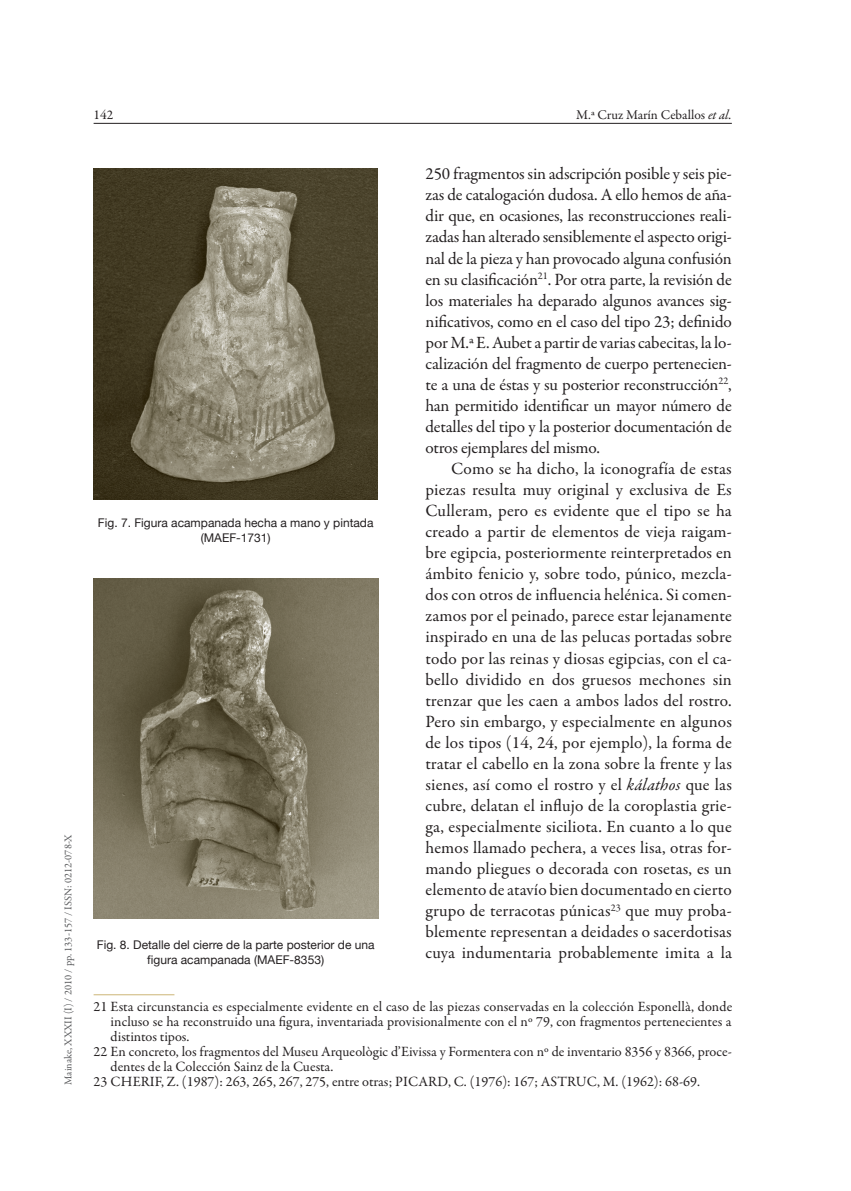
<style>
.page{position:relative;width:851px;height:1191px;background:#fff}
.page>*{position:absolute;margin:0;border:0;box-sizing:border-box;transform-origin:0 0}
.t1{font:17.25px/21px "Garamond Premr Pro";letter-spacing:-.005em;color:#231f20;text-align:justify}
.t2{font:14.25px "Garamond Premr Pro";color:#231f20}
.t3{font:13.5px "Garamond Premr Pro";color:#231f20}
.t4{font:12px/15px "Helvetica Neue";color:#231f20;text-align:center}
.t5{font:10.5px "Garamond Premr Pro";color:#57585a}
.s1{font-style:italic}
</style>
<div class="page">
<hr style="left:94px;top:123px;width:637px;height:1px;background:#231f20">
<img style="left:93px;top:168px;width:285px;height:331px">
<hr style="left:94px;top:994px;width:80px;height:1px;background:#ccb576">
<img style="left:94px;top:578px;width:284px;height:340px">
<p class="t5" style="left:62px;top:1084px;width:252px;rotate:-90deg">Mainake, XXXII (I) / 2010 / pp. 133-157 / ISSN: 0212-078-X</p>
<p class="t3" style="left:94px;top:107px;width:21px">142</p>
<p class="t3" style="left:576px;top:107px;width:157px">M.ª Cruz Marín Ceballos <span class="s1">et al.</span></p>
<p class="t1" style="left:425px;top:164px;width:308px">250 fragmentos sin adscripción posible y seis pie&shy;zas de catalogación dudosa. A ello hemos de aña&shy;dir que, en ocasiones, las reconstrucciones reali&shy;zadas han alterado sensiblemente el aspecto origi&shy;nal de la pieza y han provocado alguna confusión en su clasificación<sup>21</sup>. Por otra parte, la revisión de los materiales ha deparado algunos avances sig&shy;nificativos, como en el caso del tipo 23; definido por M.ª E. Aubet a partir de varias cabecitas, la lo&shy;calización del fragmento de cuerpo pertenecien&shy;te a una de éstas y su posterior reconstrucción<sup>22</sup>, han permitido identificar un mayor número de detalles del tipo y la posterior documentación de otros ejemplares del mismo.</p>
<p class="t1" style="left:425px;top:458px;width:308px;text-indent:26px">Como se ha dicho, la iconografía de estas piezas resulta muy original y exclusiva de Es Culleram, pero es evidente que el tipo se ha creado a partir de elementos de vieja raigam&shy;bre egipcia, posteriormente reinterpretados en ámbito fenicio y, sobre todo, púnico, mezcla&shy;dos con otros de influencia helénica. Si comen&shy;zamos por el peinado, parece estar lejanamente inspirado en una de las pelucas portadas sobre todo por las reinas y diosas egipcias, con el ca&shy;bello dividido en dos gruesos mechones sin trenzar que les caen a ambos lados del rostro.<br>Pero sin embargo, y especialmente en algunos de los tipos (14, 24, por ejemplo), la forma de tratar el cabello en la zona sobre la frente y las sienes, así como el rostro y el <span class="s1">kálathos</span> que las cubre, delatan el influjo de la coroplastia grie&shy;ga, especialmente siciliota. En cuanto a lo que hemos llamado pechera, a veces lisa, otras for&shy;mando pliegues o decorada con rosetas, es un elemento de atavío bien documentado en cierto grupo de terracotas púnicas<sup>23</sup> que muy proba&shy;blemente representan a deidades o sacerdotisas cuya indumentaria probablemente imita a la</p>
<p class="t4" style="left:98px;top:515px;width:277px">Fig. 7. Figura acampanada hecha a mano y pintada (MAEF-1731)</p>
<p class="t4" style="left:97px;top:937px;width:279px">Fig. 8. Detalle del cierre de la parte posterior de una figura acampanada (MAEF-8353)</p>
<p class="t2" style="left:94px;top:997px;width:640px">21 Esta circunstancia es especialmente evidente en el caso de las piezas conservadas en la colección Esponellà, donde</p>
<p class="t2" style="left:111px;top:1012px;width:622px">incluso se ha reconstruido una figura, inventariada provisionalmente con el nº 79, con fragmentos pertenecientes a</p>
<p class="t2" style="left:111px;top:1027px;width:80px">distintos tipos.</p>
<p class="t2" style="left:94px;top:1042px;width:639px">22 En concreto, los fragmentos del Museu Arqueològic d’Eivissa y Formentera con nº de inventario 8356 y 8366, proce-</p>
<p class="t2" style="left:111px;top:1057px;width:224px">dentes de la Colección Sainz de la Cuesta.</p>
<p class="t2" style="left:94px;top:1072px;width:607px">23 CHERIF, Z. (1987): 263, 265, 267, 275, entre otras; PICARD, C. (1976): 167; ASTRUC, M. (1962): 68-69.</p>
</div>
